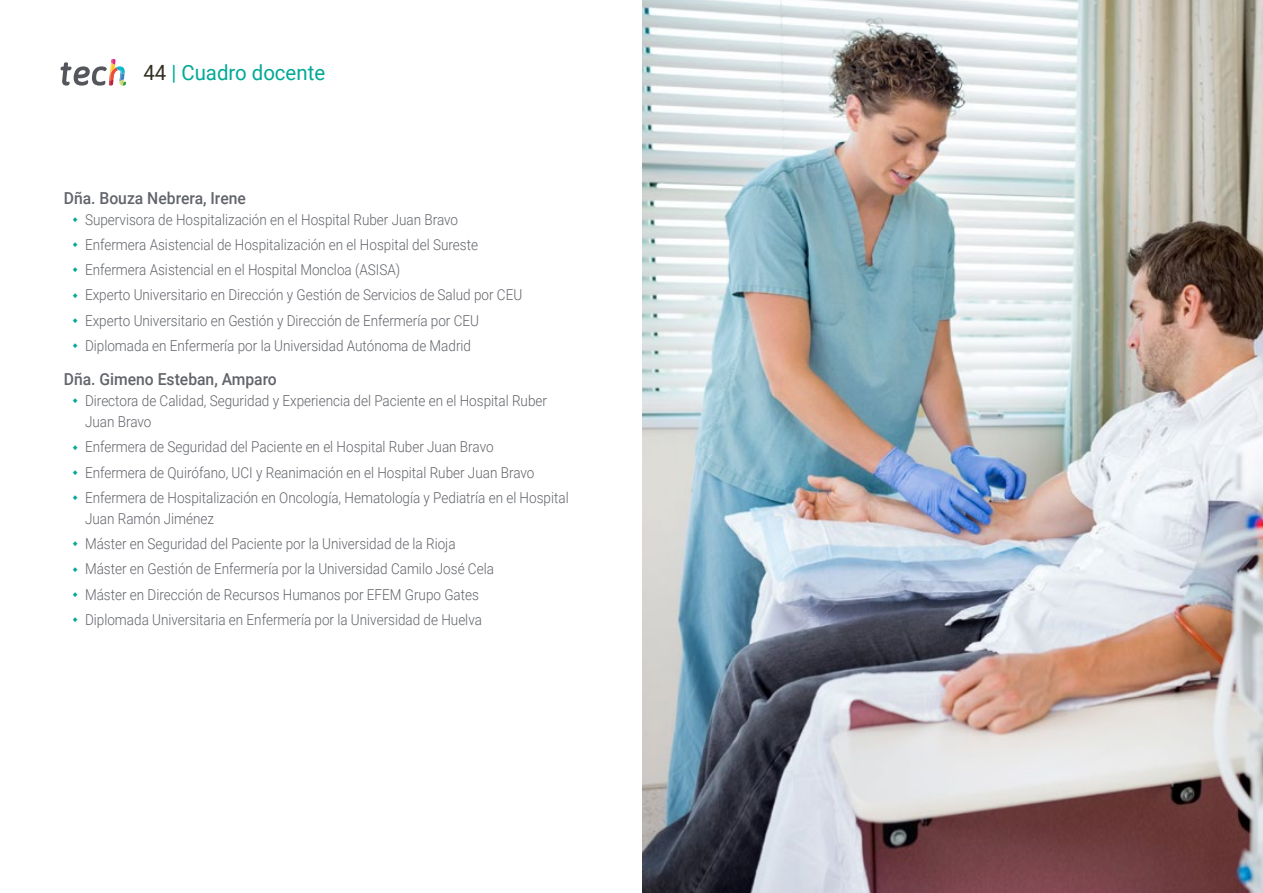
<style>
.page{position:relative;width:1263px;height:893px;background:#fff}
.page>*{position:absolute;margin:0;border:0;box-sizing:border-box;transform-origin:0 0}
.t1{font:21px "Roboto";color:#00a996}
.t2{font:500 16.5px "Roboto";color:#61646a;scale:.95 1}
.t3{font:300 15px/25.2px "Roboto";color:#61646a;scale:.9 1}
.s1{color:#312e20}
</style>
<div class="page">
<img style="left:642px;top:0;width:621px;height:893px">
<svg style="left:61px;top:59px;width:65px;height:27px"></svg>
<h1 class="t1" style="left:144px;top:57px;width:183px"><span class="s1">44</span> | Cuadro docente</h1>
<p class="t2" style="left:64px;top:186px;width:193px">Dña. Bouza Nebrera, Irene</p>
<p class="t3" style="left:85px;top:206px;width:487px">Supervisora de Hospitalización en el Hospital Ruber Juan Bravo Enfermera Asistencial de Hospitalización en el Hospital del Sureste Enfermera Asistencial en el Hospital Moncloa (ASISA)<br>Experto Universitario en Dirección y Gestión de Servicios de Salud por CEU Experto Universitario en Gestión y Dirección de Enfermería por CEU Diplomada en Enfermería por la Universidad Autónoma de Madrid</p>
<p class="t2" style="left:64px;top:368px;width:226px">Dña. Gimeno Esteban, Amparo</p>
<p class="t3" style="left:85px;top:390px;width:515px;line-height:21px">Directora de Calidad, Seguridad y Experiencia del Paciente en el Hospital Ruber<br>Juan Bravo</p>
<p class="t3" style="left:85px;top:434px;width:539px">Enfermera de Seguridad del Paciente en el Hospital Ruber Juan Bravo<br>Enfermera de Quirófano, UCI y Reanimación en el Hospital Ruber Juan Bravo<br>Enfermera de Hospitalización en Oncología, Hematología y Pediatría en el Hospital</p>
<p class="t3" style="left:85px;top:505px;width:456px">Juan Ramón Jiménez<br>Máster en Seguridad del Paciente por la Universidad de la Rioja Máster en Gestión de Enfermería por la Universidad Camilo José Cela Máster en Dirección de Recursos Humanos por EFEM Grupo Gates Diplomada Universitaria en Enfermería por la Universidad de Huelva</p>
</div>
